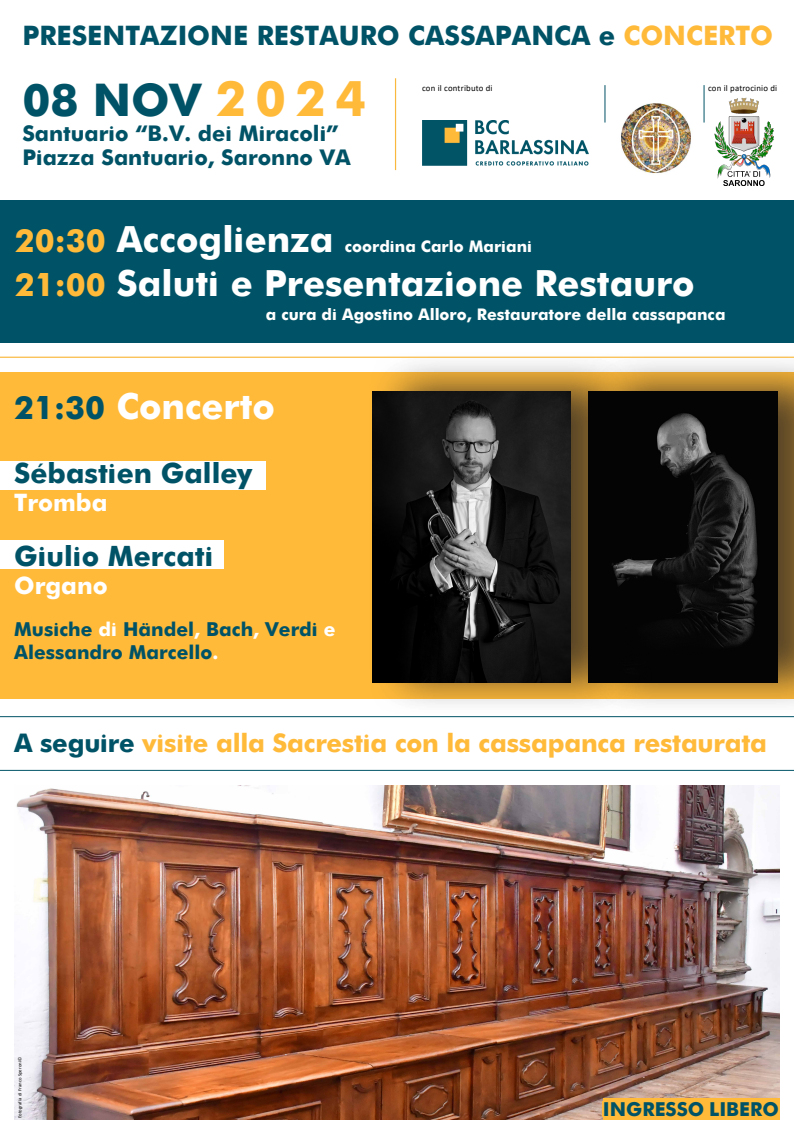
<style>
.page{position:relative;width:794px;height:1134px;background:#fff}
.page>*{position:absolute;margin:0;border:0;box-sizing:border-box;transform-origin:0 0}
.t1{font:700 45px "Futura";color:#005366}
.t2{font:700 36px "Futura";color:#fff}
.t3{font:700 28px "Futura";color:#005366}
.t4{font:700 26.8px "Futura";color:#005366}
.t5{font:700 25.6px "Futura";letter-spacing:-.01em;color:#ffba3a}
.t6{font:700 24px "Futura";color:#fff}
.t7{font:700 21.6px/24.8px "Futura";color:#005366}
.t8{font:700 19.2px/23px "Futura";color:#005366}
.t9{font:700 16px "Futura";color:#fff}
.t10{font:8.8px "Calibri";letter-spacing:.02em;color:#000}
.t11{font:4.8px "Calibri";letter-spacing:.02em;color:#000}
.s1{color:#ffba3a}
.s2{font-size:49px;color:#ffba3a}
.s3{font-size:32px;color:#ffba3a}
.s4{font-size:32px;color:#005366}
.s5{color:#fff}
.s6{color:#005366}
</style>
<div class="page">
<img style="left:15px;top:785px;width:764px;height:334px">
<div style="left:0;top:372px;width:794px;height:326px;background:#ffba3a"></div>
<div style="left:0;top:201px;width:794px;height:142px;background:#005366"></div>
<img style="left:422px;top:121px;width:167px;height:45px">
<div style="left:368px;top:351px;width:272px;height:365px;background:#231f20;opacity:.75"></div>
<img style="left:372px;top:391px;width:199px;height:291px">
<div style="left:585px;top:351px;width:209px;height:365px;background:#231f20;opacity:.75"></div>
<img style="left:589px;top:391px;width:189px;height:291px">
<hr style="left:0;top:357px;width:794px;height:1px;background:#fab93e">
<hr style="left:0;top:716px;width:794px;height:1px;background:#005366">
<hr style="left:0;top:770px;width:794px;height:1px;background:#005366">
<img style="left:621px;top:103px;width:70px;height:71px">
<img style="left:714px;top:97px;width:60px;height:88px">
<hr style="left:395px;top:78px;width:1px;height:92px;background:#fab93e">
<hr style="left:604px;top:85px;width:1px;height:38px;background:#005366">
<hr style="left:703px;top:85px;width:1px;height:38px;background:#005366">
<div style="left:0;top:461px;width:266px;height:29px;background:#fff"></div>
<div style="left:0;top:540px;width:223px;height:29px;background:#fff"></div>
<div style="left:603px;top:1098px;width:176px;height:21px;background:#ffba3a"></div>
<h3 class="t4" style="left:22px;top:16px;width:752px">PRESENTAZIONE RESTAURO CASSAPANCA e <span class="s1">CONCERTO</span></h3>
<h1 class="t1" style="left:22px;top:67px;width:345px">08 NOV <span class="s2">2024</span></h1>
<h3 class="t7" style="left:22px;top:119px;width:330px">Santuario “B.V. dei Miracoli”<br>Piazza Santuario, Saronno VA</h3>
<p class="t10" style="left:422px;top:82px;width:72px">con il contributo di</p>
<p class="t10" style="left:708px;top:82px;width:71px">con il patrocinio di</p>
<h2 class="t2" style="left:15px;top:213px;width:320px"><span class="s3">20:30</span> Accoglienza</h2>
<p class="t9" style="left:345px;top:235px;width:189px">coordina Carlo Mariani</p>
<h2 class="t2" style="left:15px;top:256px;width:681px"><span class="s3">21:00</span> Saluti e Presentazione Restauro</h2>
<p class="t9" style="left:266px;top:302px;width:461px">a cura di Agostino Alloro, Restauratore della cassapanca</p>
<h2 class="t2" style="left:14px;top:380px;width:262px"><span class="s4">21:30</span> Concerto</h2>
<h3 class="t3" style="left:14px;top:453px;width:240px">Sébastien Galley</h3>
<h3 class="t6" style="left:14px;top:485px;width:95px">Tromba</h3>
<h3 class="t3" style="left:14px;top:535px;width:201px">Giulio Mercati</h3>
<h3 class="t6" style="left:14px;top:567px;width:95px">Organo</h3>
<p class="t8" style="left:14px;top:616px;width:323px">Musiche <span class="s5">di</span> Händel<span class="s5">,</span> Bach<span class="s5">,</span> Verdi <span class="s5">e<br></span>Alessandro Marcello<span class="s5">.</span></p>
<h3 class="t5" style="left:14px;top:724px;width:754px"><span class="s6">A seguire</span> visite alla Sacrestia con la cassapanca restaurata</h3>
<p class="t11" style="left:16px;top:1118px;width:63px;rotate:-90deg">Fotografia di Franco Speroni©</p>
<p class="t8" style="left:603px;top:1096px;width:177px">INGRESSO LIBERO</p>
</div>
